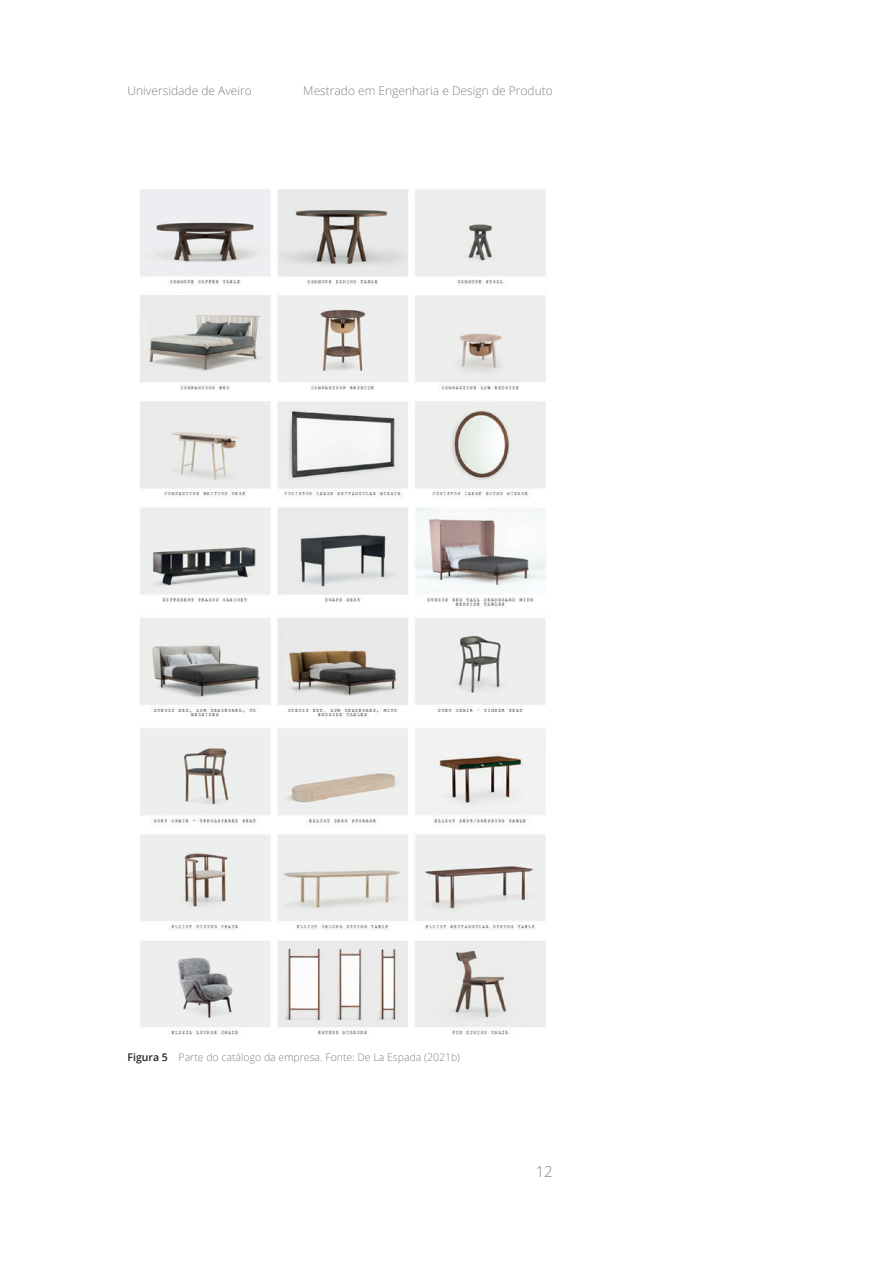
<style>
.page{position:relative;width:893px;height:1263px;background:#fff}
.page>*{position:absolute;margin:0;border:0;box-sizing:border-box;transform-origin:0 0}
.t1{font:300 15px "Open Sans";color:#808285}
.t2{font:300 12px "Open Sans";color:#808285}
.t3{font:300 10.5px "Open Sans";color:#808285}
.s1{font-weight:600;color:#231f20}
</style>
<div class="page">
<img style="left:140px;top:189px;width:406px;height:846px">
<p class="t2" style="left:128px;top:82px;width:126px">Universidade de Aveiro</p>
<p class="t2" style="left:303px;top:82px;width:251px">Mestrado em Engenharia e Design de Produto</p>
<p class="t3" style="left:128px;top:1050px;width:334px"><span class="s1">Figura 5</span> Parte do catálogo da empresa. Fonte: De La Espada (2021b)</p>
<p class="t1" style="left:536px;top:1162px;width:19px">12</p>
</div>
